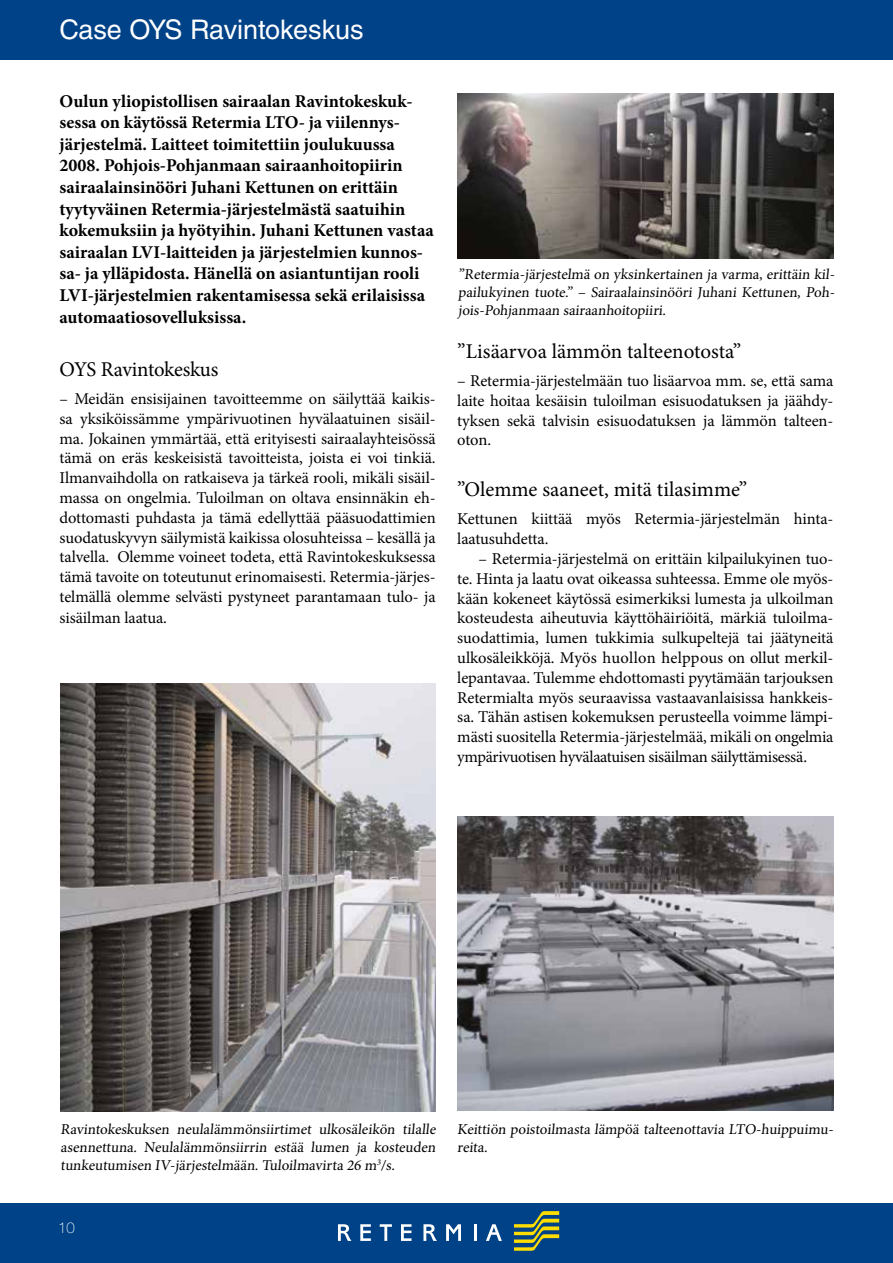
<style>
.page{position:relative;width:893px;height:1263px;background:#fff}
.page>*{position:absolute;margin:0;border:0;box-sizing:border-box;transform-origin:0 0}
.t1{font:27px "Helvetica LT Std";color:#fff}
.t2{font:21px "Minion Pro";letter-spacing:-.005em;color:#000}
.t3{font:700 18px/21.6px "Minion Pro";color:#000}
.t4{font:16.5px/19.8px "Minion Pro";letter-spacing:-.01em;color:#000;text-align:justify}
.t5{font:15px/18px "Minion Pro";letter-spacing:.005em;color:#000;text-align:justify}
.t6{font:100 15px "Helvetica Neue LT Std";color:#fff}
</style>
<div class="page">
<div style="left:0;top:1203px;width:893px;height:60px;background:#004288"></div>
<svg style="left:514px;top:1211px;width:45px;height:40px"></svg>
<svg style="left:338px;top:1224px;width:13px;height:17px"></svg>
<svg style="left:360px;top:1224px;width:11px;height:17px"></svg>
<svg style="left:380px;top:1224px;width:12px;height:17px"></svg>
<svg style="left:401px;top:1224px;width:10px;height:17px"></svg>
<svg style="left:423px;top:1224px;width:14px;height:17px"></svg>
<svg style="left:446px;top:1224px;width:15px;height:17px"></svg>
<svg style="left:474px;top:1224px;width:2px;height:17px"></svg>
<svg style="left:486px;top:1224px;width:16px;height:17px"></svg>
<div style="left:0;top:0;width:893px;height:60px;background:#004288"></div>
<img style="left:61px;top:683px;width:375px;height:428px">
<img style="left:457px;top:816px;width:376px;height:294px">
<img style="left:457px;top:94px;width:376px;height:164px">
<h1 class="t1" style="left:60px;top:13px;width:306px">Case OYS Ravintokeskus</h1>
<p class="t3" style="left:60px;top:90px;width:376px">Oulun yliopistollisen sairaalan Ravintokeskuk&shy;sessa on käytössä Retermia LTO- ja viilennys&shy;järjestelmä. Laitteet toimitettiin joulukuussa 2008. Pohjois-Pohjanmaan sairaanhoitopiirin sairaalainsinööri Juhani Kettunen on erittäin tyytyväinen Retermia-järjestelmästä saatuihin kokemuksiin ja hyötyihin. Juhani Kettunen vastaa sairaalan LVI-laitteiden ja järjestelmien kunnos&shy;sa- ja ylläpidosta. Hänellä on asiantuntijan rooli LVI-järjestelmien rakentamisessa sekä erilaisissa automaatiosovelluksissa.</p>
<p class="t2" style="left:60px;top:355px;width:160px">OYS Ravintokeskus</p>
<p class="t4" style="left:60px;top:389px;width:378px">– Meidän ensisijainen tavoitteemme on säilyttää kaikis&shy;sa yksiköissämme ympärivuotinen hyvälaatuinen sisäil&shy;ma. Jokainen ymmärtää, että erityisesti sairaalayhteisössä tämä on eräs keskeisistä tavoitteista, joista ei voi tinkiä.<br>Ilmanvaihdolla on ratkaiseva ja tärkeä rooli, mikäli sisäil&shy;massa on ongelmia. Tuloilman on oltava ensinnäkin eh&shy;dottomasti puhdasta ja tämä edellyttää pääsuodattimien suodatuskyvyn säilymistä kaikissa olosuhteissa – kesällä ja talvella. Olemme voineet todeta, että Ravintokeskuksessa tämä tavoite on toteutunut erinomaisesti. Retermia-järjes&shy;telmällä olemme selvästi pystyneet parantamaan tulo- ja sisäilman laatua.</p>
<p class="t5" style="left:458px;top:265px;width:380px">”Retermia-järjestelmä on yksinkertainen ja varma, erittäin kil&shy;pailukyinen tuote.” – Sairaalainsinööri Juhani Kettunen, Poh&shy;jois-Pohjanmaan sairaanhoitopiiri.</p>
<p class="t2" style="left:457px;top:337px;width:285px">”Lisäarvoa lämmön talteenotosta”</p>
<p class="t4" style="left:457px;top:371px;width:378px">– Retermia-järjestelmään tuo lisäarvoa mm. se, että sama laite hoitaa kesäisin tuloilman esisuodatuksen ja jäähdy&shy;tyksen sekä talvisin esisuodatuksen ja lämmön talteen&shy;oton.</p>
<p class="t2" style="left:457px;top:475px;width:292px">”Olemme saaneet, mitä tilasimme”</p>
<p class="t4" style="left:457px;top:509px;width:378px">Kettunen kiittää myös Retermia-järjestelmän hinta&shy;laatusuhdetta.</p>
<p class="t4" style="left:457px;top:549px;width:378px;text-indent:21px">– Retermia-järjestelmä on erittäin kilpailukyinen tuo&shy;te. Hinta ja laatu ovat oikeassa suhteessa. Emme ole myös&shy;kään kokeneet käytössä esimerkiksi lumesta ja ulkoilman kosteudesta aiheutuvia käyttöhäiriöitä, märkiä tuloilma&shy;suodattimia, lumen tukkimia sulkupeltejä tai jäätyneitä ulkosäleikköjä. Myös huollon helppous on ollut merkil&shy;lepantavaa. Tulemme ehdottomasti pyytämään tarjouksen Retermialta myös seuraavissa vastaavanlaisissa hankkeis&shy;sa. Tähän astisen kokemuksen perusteella voimme lämpi&shy;mästi suositella Retermia-järjestelmää, mikäli on ongelmia ympärivuotisen hyvälaatuisen sisäilman säilyttämisessä.</p>
<p class="t5" style="left:61px;top:1120px;width:379px">Ravintokeskuksen neulalämmönsiirtimet ulkosäleikön tilalle asennettuna. Neulalämmönsiirrin estää lumen ja kosteuden tunkeutumisen IV-järjestelmään. Tuloilmavirta 26 m<sup>3</sup>/s.</p>
<p class="t5" style="left:457px;top:1120px;width:380px">Keittiön poistoilmasta lämpöä talteenottavia LTO-huippuimu&shy;reita.</p>
<p class="t6" style="left:58px;top:1219px;width:18px">10</p>
</div>
